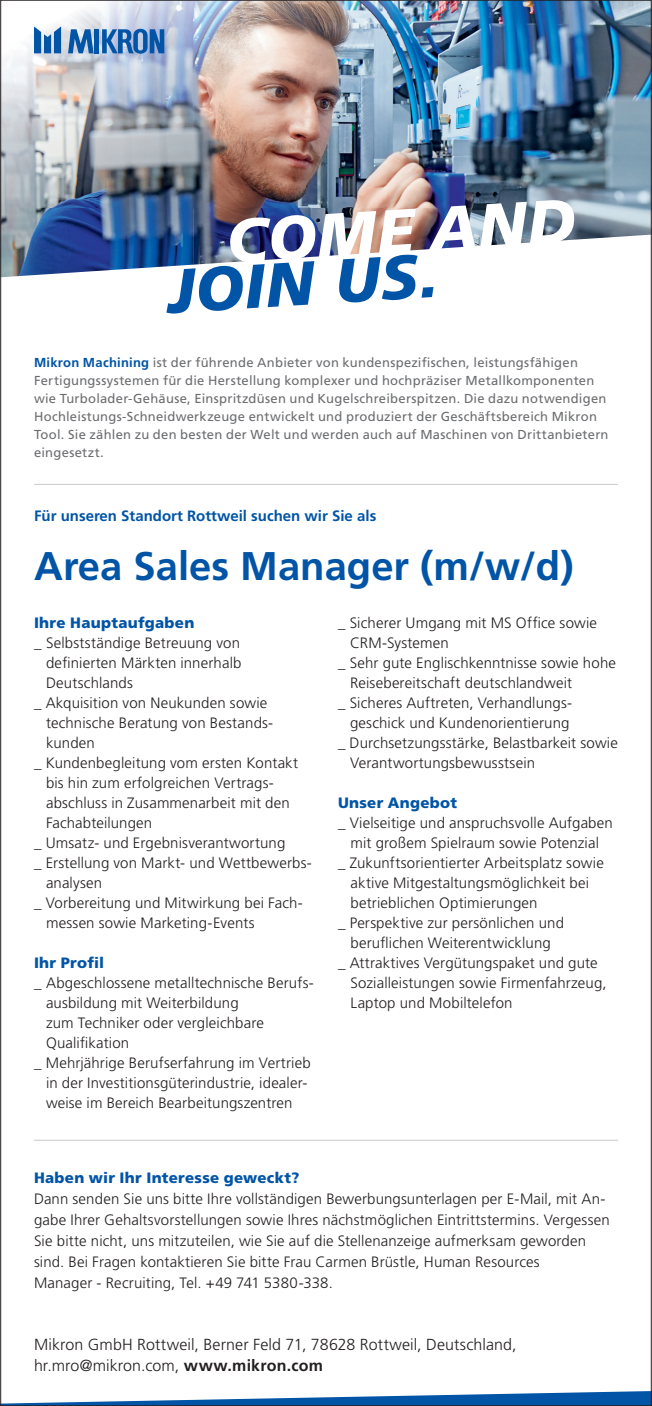
<style>
.page{position:relative;width:652px;height:1406px;background:#fff}
.page>*{position:absolute;margin:0;border:0;box-sizing:border-box;transform-origin:0 0}
.t1{font:italic 900 61.8px "Frutiger LT Std";color:#fff}
.t2{font:italic 900 61.8px "Frutiger LT Std";color:#0154a6}
.t3{font:700 40px "Frutiger";color:#0154a6}
.t4{font:300 16px/21px "Frutiger";letter-spacing:.005em;color:#231f20}
.t5{font:300 15px/21px "Frutiger";letter-spacing:.01em;color:#231f20}
.t6{font:900 15px "Frutiger";letter-spacing:.02em;color:#0154a6}
.t7{font:700 15px "Frutiger";color:#0154a6}
.t8{font:13px/18px "Frutiger LT Std";letter-spacing:.02em;color:#6c6d70}
.s1{font-family:"Frutiger";font-weight:700;color:#0154a6}
.s2{font-weight:700}
</style>
<div class="page">
<img style="left:516px;top:2px;width:134px;height:241px">
<img style="left:2px;top:2px;width:514px;height:206px">
<img style="left:2px;top:208px;width:192px;height:69px">
<img style="left:194px;top:208px;width:193px;height:57px">
<img style="left:387px;top:208px;width:129px;height:44px">
<svg style="left:2px;top:1391px;width:648px;height:13px"></svg>
<svg style="left:34px;top:26px;width:27px;height:27px"></svg>
<svg style="left:68px;top:29px;width:25px;height:24px"></svg>
<hr style="left:95px;top:29px;width:4px;height:24px;background:#0154a6">
<svg style="left:102px;top:29px;width:62px;height:25px;background:#467ebc"></svg>
<hr style="left:34px;top:1140px;width:584px;height:1px;background:#c7c8ca">
<hr style="left:34px;top:484px;width:584px;height:1px;background:#c7c8ca">
<h1 class="t1" style="left:224px;top:203px;width:351px;rotate:-3deg">COME AND</h1>
<h1 class="t2" style="left:165px;top:254px;width:273px;rotate:-3deg">JOIN US.</h1>
<p class="t8" style="left:34px;top:353px;width:576px"><span class="s1">Mikron Machining</span> ist der führende Anbieter von kundenspezifischen, leistungsfähigen Fertigungssystemen für die Herstellung komplexer und hochpräziser Metallkomponenten wie Turbolader-Gehäuse, Einspritzdüsen und Kugelschreiberspitzen. Die dazu notwendigen Hochleistungs-Schneidwerkzeuge entwickelt und produziert der Geschäftsbereich Mikron Tool. Sie zählen zu den besten der Welt und werden auch auf Maschinen von Drittanbietern eingesetzt.</p>
<p class="t7" style="left:34px;top:507px;width:344px">Für unseren Standort Rottweil suchen wir Sie als</p>
<h2 class="t3" style="left:34px;top:542px;width:541px">Area Sales Manager (m/w/d)</h2>
<p class="t6" style="left:34px;top:613px;width:162px">Ihre Hauptaufgaben</p>
<p class="t5" style="left:34px;top:632px;width:208px">_ Selbstständige Betreuung von</p>
<p class="t5" style="left:46px;top:652px;width:197px">definierten Märkten innerhalb</p>
<p class="t5" style="left:46px;top:672px;width:88px">Deutschlands</p>
<p class="t5" style="left:34px;top:692px;width:235px">_ Akquisition von Neukunden sowie</p>
<p class="t5" style="left:46px;top:712px;width:229px">technische Beratung von Bestands-</p>
<p class="t5" style="left:46px;top:732px;width:50px">kunden</p>
<p class="t5" style="left:34px;top:752px;width:266px">_ Kundenbegleitung vom ersten Kontakt</p>
<p class="t5" style="left:46px;top:772px;width:229px">bis hin zum erfolgreichen Vertrags-</p>
<p class="t5" style="left:46px;top:792px;width:245px">abschluss in Zusammenarbeit mit den</p>
<p class="t5" style="left:46px;top:812px;width:108px">Fachabteilungen</p>
<p class="t5" style="left:34px;top:832px;width:253px">_ Umsatz- und Ergebnisverantwortung</p>
<p class="t5" style="left:34px;top:852px;width:279px">_ Erstellung von Markt- und Wettbewerbs-</p>
<p class="t5" style="left:46px;top:872px;width:58px">analysen</p>
<p class="t5" style="left:34px;top:892px;width:270px">_ Vorbereitung und Mitwirkung bei Fach-</p>
<p class="t5" style="left:46px;top:912px;width:210px">messen sowie Marketing-Events</p>
<p class="t6" style="left:34px;top:953px;width:72px">Ihr Profil</p>
<p class="t5" style="left:34px;top:972px;width:281px">_ Abgeschlossene metalltechnische Berufs-</p>
<p class="t5" style="left:46px;top:992px;width:194px">ausbildung mit Weiterbildung</p>
<p class="t5" style="left:46px;top:1012px;width:219px">zum Techniker oder vergleichbare</p>
<p class="t5" style="left:46px;top:1032px;width:85px">Qualifikation</p>
<p class="t5" style="left:34px;top:1052px;width:278px">_ Mehrjährige Berufserfahrung im Vertrieb</p>
<p class="t5" style="left:46px;top:1072px;width:263px">in der Investitionsgüterindustrie, idealer-</p>
<p class="t5" style="left:46px;top:1092px;width:248px">weise im Bereich Bearbeitungszentren</p>
<p class="t5" style="left:338px;top:612px;width:261px">_ Sicherer Umgang mit MS Office sowie</p>
<p class="t5" style="left:350px;top:632px;width:100px">CRM-Systemen</p>
<p class="t5" style="left:338px;top:652px;width:280px">_ Sehr gute Englischkenntnisse sowie hohe</p>
<p class="t5" style="left:350px;top:672px;width:224px">Reisebereitschaft deutschlandweit</p>
<p class="t5" style="left:338px;top:692px;width:236px">_ Sicheres Auftreten, Verhandlungs-</p>
<p class="t5" style="left:350px;top:712px;width:221px">geschick und Kundenorientierung</p>
<p class="t5" style="left:338px;top:732px;width:281px">_ Durchsetzungsstärke, Belastbarkeit sowie</p>
<p class="t5" style="left:350px;top:752px;width:187px">Verantwortungsbewusstsein</p>
<p class="t6" style="left:338px;top:793px;width:121px">Unser Angebot</p>
<p class="t5" style="left:338px;top:812px;width:276px">_ Vielseitige und anspruchsvolle Aufgaben</p>
<p class="t5" style="left:351px;top:832px;width:250px">mit großem Spielraum sowie Potenzial</p>
<p class="t5" style="left:338px;top:852px;width:267px">_ Zukunftsorientierter Arbeitsplatz sowie</p>
<p class="t5" style="left:351px;top:872px;width:240px">aktive Mitgestaltungsmöglichkeit bei</p>
<p class="t5" style="left:351px;top:892px;width:189px">betrieblichen Optimierungen</p>
<p class="t5" style="left:338px;top:912px;width:228px">_ Perspektive zur persönlichen und</p>
<p class="t5" style="left:351px;top:932px;width:202px">beruflichen Weiterentwicklung</p>
<p class="t5" style="left:338px;top:952px;width:261px">_ Attraktives Vergütungspaket und gute</p>
<p class="t5" style="left:351px;top:972px;width:258px">Sozialleistungen sowie Firmenfahrzeug,</p>
<p class="t5" style="left:351px;top:992px;width:164px">Laptop und Mobiltelefon</p>
<p class="t6" style="left:34px;top:1168px;width:267px">Haben wir Ihr Interesse geweckt?</p>
<p class="t5" style="left:34px;top:1188px;width:577px">Dann senden Sie uns bitte Ihre vollständigen Bewerbungsunterlagen per E-Mail, mit An&shy;gabe Ihrer Gehaltsvorstellungen sowie Ihres nächstmöglichen Eintrittstermins. Vergessen Sie bitte nicht, uns mitzuteilen, wie Sie auf die Stellenanzeige aufmerksam geworden sind. Bei Fragen kontaktieren Sie bitte Frau Carmen Brüstle, Human Resources<br>Manager - Recruiting, Tel. +49 741 5380-338.</p>
<p class="t4" style="left:34px;top:1334px;width:484px">Mikron GmbH Rottweil, Berner Feld 71, 78628 Rottweil, Deutschland, hr.mro@mikron.com, <span class="s2">www.mikron.com</span></p>
</div>
